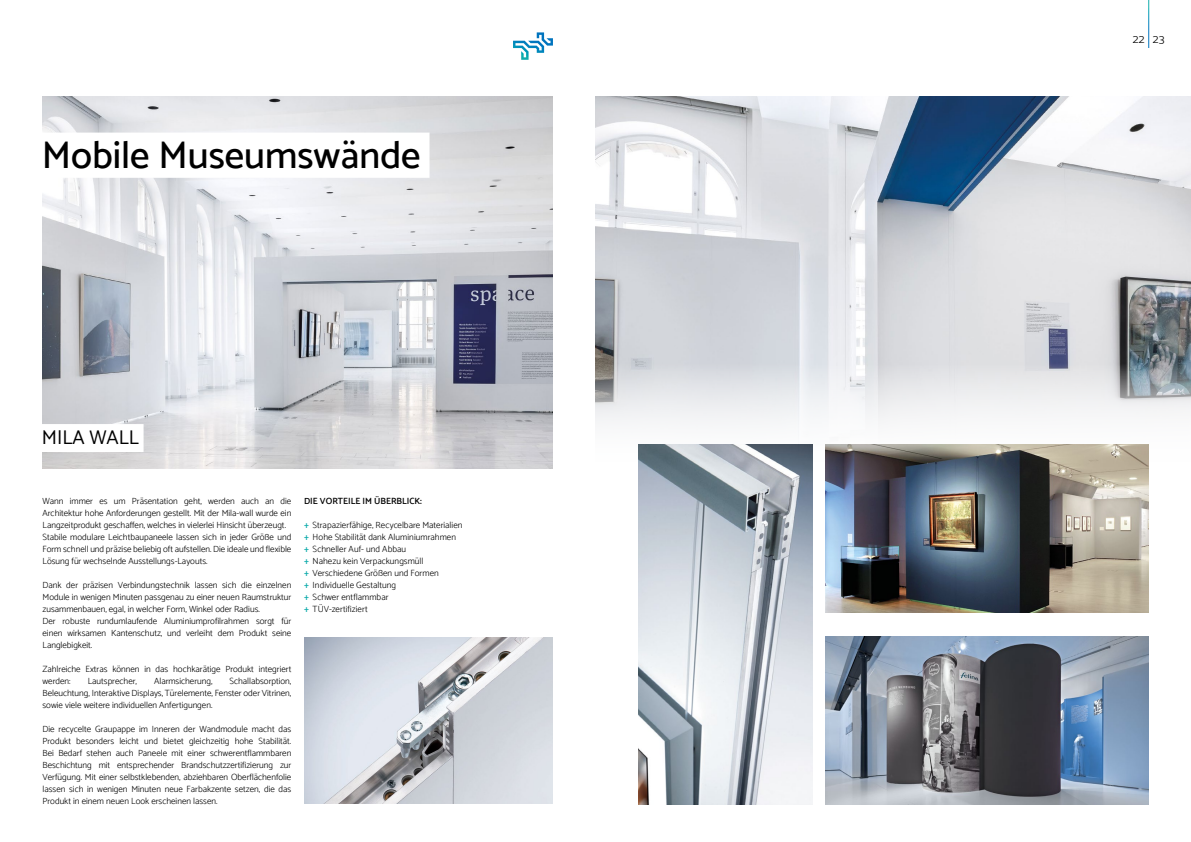
<style>
.page{position:relative;width:1191px;height:842px;background:#fff}
.page>*{position:absolute;margin:0;border:0;box-sizing:border-box;transform-origin:0 0}
.t1{font:500 38.4px "Catamaran";color:#000}
.t2{font:20px "Catamaran";color:#000}
.t3{font:300 12px "Catamaran";color:#000}
.t4{font:300 9px/12px "Catamaran";color:#000}
.t5{font:600 9px "Catamaran";color:#000}
.s1{font-weight:600;color:#10acac}
</style>
<div class="page">
<img style="left:43px;top:96px;width:510px;height:372px">
<img style="left:304px;top:637px;width:249px;height:167px">
<div style="left:42px;top:133px;width:387px;height:45px;background:#fff"></div>
<div style="left:42px;top:424px;width:102px;height:28px;background:#fff"></div>
<svg style="left:513px;top:32px;width:40px;height:28px"></svg>
<img style="left:638px;top:468px;width:174px;height:336px">
<img style="left:825px;top:636px;width:323px;height:168px">
<img style="left:825px;top:468px;width:323px;height:144px">
<img style="left:595px;top:96px;width:596px;height:372px">
<h1 class="t1" style="left:42px;top:132px;width:380px">Mobile Museumswände</h1>
<h2 class="t2" style="left:42px;top:425px;width:99px">MILA WALL</h2>
<p class="t4" style="left:43px;top:495px;width:250px">Wann immer es um Präsentation geht, werden auch an die Architektur hohe Anforderungen gestellt. Mit der Mila-wall wurde ein Langzeitprodukt geschaffen, welches in vielerlei Hinsicht überzeugt.<br>Stabile modulare Leichtbaupaneele lassen sich in jeder Größe und Form schnell und präzise beliebig oft aufstellen. Die ideale und flexible Lösung für wechselnde Ausstellungs-Layouts.</p>
<p class="t4" style="left:43px;top:579px;width:250px">Dank der präzisen Verbindungstechnik lassen sich die einzelnen Module in wenigen Minuten passgenau zu einer neuen Raumstruktur zusammenbauen, egal, in welcher Form, Winkel oder Radius.<br>Der robuste rundumlaufende Aluminiumprofilrahmen sorgt für einen wirksamen Kantenschutz, und verleiht dem Produkt seine Langlebigkeit.</p>
<p class="t4" style="left:43px;top:663px;width:250px">Zahlreiche Extras können in das hochkarätige Produkt integriert werden:</p>
<p class="t4" style="left:43px;top:675px;width:250px;text-align:justify;text-indent:187px">Schallabsorption, Beleuchtung, Interaktive Displays, Türelemente, Fenster oder Vitrinen, sowie viele weitere individuellen Anfertigungen.</p>
<p class="t4" style="left:43px;top:723px;width:250px;text-align:justify">Die recycelte Graupappe im Inneren der Wandmodule macht das Produkt besonders leicht und bietet gleichzeitig hohe Stabilität.<br>Bei Bedarf stehen auch Paneele mit einer schwerentflammbaren Beschichtung mit entsprechender Brandschutzzertifizierung zur Verfügung. Mit einer selbstklebenden, abziehbaren Oberflächenfolie lassen sich in wenigen Minuten neue Farbakzente setzen, die das Produkt in einem neuen Look erscheinen lassen.</p>
<p class="t4" style="left:88px;top:675px;width:51px">Lautsprecher,</p>
<p class="t4" style="left:154px;top:675px;width:60px">Alarmsicherung,</p>
<p class="t5" style="left:304px;top:496px;width:119px">DIE VORTEILE IM ÜBERBLICK:</p>
<p class="t4" style="left:304px;top:519px;width:160px"><span class="s1">+</span> Strapazierfähige, Recycelbare Materialien <span class="s1">+</span> Hohe Stabilität dank Aluminiumrahmen <span class="s1">+</span> Schneller Auf- und Abbau<br><span class="s1">+</span> Nahezu kein Verpackungsmüll<br><span class="s1">+</span> Verschiedene Größen und Formen<br><span class="s1">+</span> Individuelle Gestaltung<br><span class="s1">+</span> Schwer entflammbar<br><span class="s1">+</span> TÜV-zertifiziert</p>
<h3 class="t3" style="left:1132px;top:32px;width:33px">22 23</h3>
</div>
